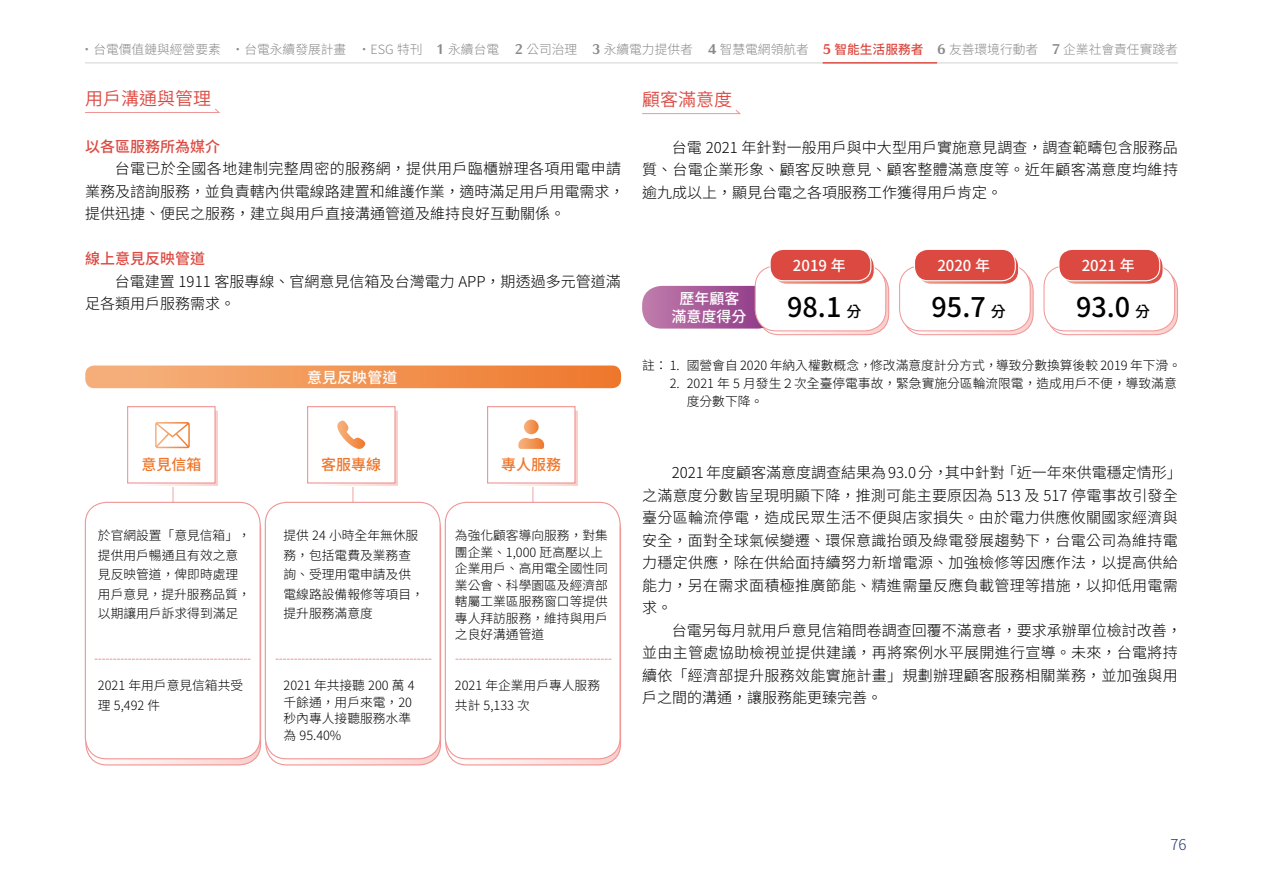
<style>
.page{position:relative;width:1263px;height:893px;background:#fff}
.page>*{position:absolute;margin:0;border:0;box-sizing:border-box;transform-origin:0 0}
.t1{font:500 27px "Source Han Sans TW";color:#000}
.t2{font:18px "Source Han Sans TW";color:#dc4941}
.t3{font:300 15px/22.5px "Source Han Sans TW";letter-spacing:.02em;color:#000}
.t4{font:300 15px/22.5px "Source Han Sans TW";color:#000}
.t5{font:500 15px/18px "Source Han Sans TW";color:#fff;text-align:center}
.t6{font:500 15px "Source Han Sans TW";color:#dc4941}
.t7{font:500 15px "Source Han Sans TW";color:#ee762b}
.t8{font:300 15px "Source Han Sans TW";color:#233767}
.t9{font:300 12.75px/19.5px "Source Han Sans TW";color:#000}
.t10{font:300 12.75px "Source Han Sans TW";color:#898989}
.t11{font:500 12.75px "Source Han Sans TW";color:#fff}
.s1{font-family:"AR Fang Xin Shu H7 B5 Std";font-weight:800;font-size:13.5px}
.s2{font-family:"AR Fang Xin Shu H7 B5 Std";font-weight:800;font-size:13.5px;color:#dc4941}
.s3{font-weight:500;color:#dc4941}
.s4{font-size:15px}
</style>
<div class="page">
<hr style="left:1052px;top:62px;width:126px;height:2px;background:#e0e1e1">
<hr style="left:937px;top:62px;width:115px;height:2px;background:#e0e1e1">
<hr style="left:822px;top:62px;width:115px;height:2px;background:#dc4941">
<hr style="left:361px;top:62px;width:75px;height:2px;background:#e0e1e1">
<hr style="left:235px;top:62px;width:126px;height:2px;background:#e0e1e1">
<hr style="left:85px;top:62px;width:150px;height:2px;background:#e0e1e1">
<hr style="left:436px;top:62px;width:78px;height:2px;background:#e0e1e1">
<hr style="left:514px;top:62px;width:78px;height:2px;background:#e0e1e1">
<hr style="left:592px;top:62px;width:116px;height:2px;background:#e0e1e1">
<hr style="left:708px;top:62px;width:114px;height:2px;background:#e0e1e1">
<hr style="left:172px;top:460px;width:2px;height:130px;background:#dc4941">
<hr style="left:352px;top:460px;width:1px;height:130px;background:#dc4941">
<hr style="left:532px;top:460px;width:1px;height:130px;background:#dc4941">
<div style="left:131px;top:410px;width:88px;height:76px;background:linear-gradient(to right,#fff,#f9cfcb)"></div>
<div style="left:131px;top:409px;width:88px;height:78px;border:1px solid #fff"></div>
<div style="left:311px;top:410px;width:87px;height:76px;background:linear-gradient(to right,#fff,#f9cfcb)"></div>
<div style="left:311px;top:409px;width:88px;height:78px;border:1px solid #fff"></div>
<svg style="left:512px;top:411px;width:65px;height:74px"></svg>
<div style="left:490px;top:409px;width:89px;height:78px;border:1px solid #fff"></div>
<svg style="left:85px;top:108px;width:135px;height:5px"></svg>
<div style="left:128px;top:407px;width:87px;height:76px;background:#fff"></div>
<div style="left:127px;top:406px;width:89px;height:78px;border:1px solid #f09595"></div>
<div style="left:308px;top:407px;width:87px;height:76px;background:#fff"></div>
<div style="left:307px;top:406px;width:89px;height:78px;border:1px solid #f09595"></div>
<div style="left:488px;top:407px;width:87px;height:76px;background:#fff"></div>
<div style="left:487px;top:406px;width:88px;height:78px;border:1px solid #f09595"></div>
<svg style="left:85px;top:365px;width:536px;height:23px;background:#f2985a"></svg>
<svg style="left:642px;top:257px;width:247px;height:78px"></svg>
<div style="left:773px;top:252px;width:102px;height:33px;border:1px solid #fff;border-radius:13px"></div>
<svg style="left:902px;top:254px;width:131px;height:81px"></svg>
<div style="left:917px;top:252px;width:102px;height:33px;border:1px solid #fff;border-radius:13px"></div>
<svg style="left:1047px;top:257px;width:130px;height:78px"></svg>
<div style="left:1062px;top:252px;width:102px;height:33px;border:1px solid #fff;border-radius:13px"></div>
<svg style="left:642px;top:110px;width:99px;height:4px"></svg>
<div style="left:770px;top:249px;width:101px;height:32px;background:#dc4941;border-radius:13px"></div>
<div style="left:769px;top:249px;width:102px;height:32px;border:1px solid #fff;border-radius:13px"></div>
<div style="left:914px;top:249px;width:101px;height:32px;background:#dc4941;border-radius:13px"></div>
<div style="left:914px;top:249px;width:102px;height:32px;border:1px solid #fff;border-radius:13px"></div>
<div style="left:1059px;top:249px;width:101px;height:32px;background:#dc4941;border-radius:13px"></div>
<div style="left:1058px;top:249px;width:102px;height:32px;border:1px solid #fff;border-radius:13px"></div>
<svg style="left:337px;top:421px;width:29px;height:28px"></svg>
<svg style="left:524px;top:420px;width:15px;height:14px"></svg>
<svg style="left:518px;top:438px;width:26px;height:11px"></svg>
<svg style="left:155px;top:422px;width:35px;height:26px"></svg>
<svg style="left:86px;top:508px;width:534px;height:257px"></svg>
<p class="t10" style="left:81px;top:42px;width:1099px">·台電價值鏈與經營要素 ·台電永續發展計畫 ·ESG 特刊 <span class="s1">1</span> 永續台電 <span class="s1">2</span> 公司治理 <span class="s1">3</span> 永續電力提供者 <span class="s1">4</span> 智慧電網領航者 <span class="s2">5</span> <span class="s3">智能生活服務者</span> <span class="s1">6</span> 友善環境行動者 <span class="s1">7</span> 企業社會責任實踐者</p>
<p class="t2" style="left:85px;top:88px;width:127px">用戶溝通與管理</p>
<p class="t6" style="left:85px;top:138px;width:136px">以各區服務所為媒介</p>
<p class="t4" style="left:85px;top:158px;width:541px;text-indent:30px">台電已於全國各地建制完整周密的服務網，提供用戶臨櫃辦理各項用電申請業務及諮詢服務，並負責轄內供電線路建置和維護作業，適時滿足用戶用電需求，提供迅捷、便民之服務，建立與用戶直接溝通管道及維持良好互動關係。</p>
<p class="t6" style="left:85px;top:250px;width:121px">線上意見反映管道</p>
<p class="t4" style="left:85px;top:270px;width:537px;text-indent:30px">台電建置 1911 客服專線、官網意見信箱及台灣電力 APP，期透過多元管道滿足各類用戶服務需求。</p>
<p class="t5" style="left:307px;top:368px;width:92px">意見反映管道</p>
<p class="t7" style="left:141px;top:456px;width:61px">意見信箱</p>
<p class="t7" style="left:321px;top:456px;width:61px">客服專線</p>
<p class="t7" style="left:501px;top:456px;width:61px">專人服務</p>
<p class="t9" style="left:98px;top:526px;width:154px">於官網設置「意見信箱」，提供用戶暢通且有效之意見反映管道，俾即時處理用戶意見，提升服務品質，以期讓用戶訴求得到滿足</p>
<p class="t9" style="left:284px;top:526px;width:142px">提供 24 小時全年無休服務，包括電費及業務查詢、受理用電申請及供電線路設備報修等項目，提升服務滿意度</p>
<p class="t9" style="left:455px;top:528px;width:154px;line-height:16.5px">為強化顧客導向服務，對集團企業、1,000 瓩高壓以上企業用戶、高用電全國性同業公會、科學園區及經濟部轄屬工業區服務窗口等提供專人拜訪服務，維持與用戶之良好溝通管道</p>
<p class="t9" style="left:98px;top:676px;width:147px">2021 年用戶意見信箱共受理 5,492 件</p>
<p class="t9" style="left:284px;top:677px;width:133px;line-height:16.5px">2021 年共接聽 200 萬 4千餘通，用戶來電，20秒內專人接聽服務水準為 95.40%</p>
<p class="t9" style="left:455px;top:676px;width:147px">2021 年企業用戶專人服務共計 5,133 次</p>
<p class="t2" style="left:642px;top:90px;width:91px">顧客滿意度</p>
<p class="t3" style="left:642px;top:136px;width:537px;text-align:justify;text-indent:30px">台電 2021 年針對一般用戶與中大型用戶實施意見調查，調查範疇包含服務品質、台電企業形象、顧客反映意見、顧客整體滿意度等。近年顧客滿意度均維持逾九成以上，顯見台電之各項服務工作獲得用戶肯定。</p>
<p class="t5" style="left:671px;top:290px;width:76px">歷年顧客滿意度得分</p>
<p class="t5" style="left:793px;top:257px;width:54px">2019 年</p>
<p class="t5" style="left:937px;top:257px;width:54px">2020 年</p>
<p class="t5" style="left:1082px;top:257px;width:54px">2021 年</p>
<p class="t11" style="left:801px;top:262px;width:47px">2019 年</p>
<p class="t11" style="left:945px;top:262px;width:47px">2020 年</p>
<p class="t11" style="left:1090px;top:262px;width:47px">2021 年</p>
<h1 class="t1" style="left:787px;top:292px;width:76px">98.1 <span class="s4">分</span></h1>
<h1 class="t1" style="left:931px;top:292px;width:76px">95.7 <span class="s4">分</span></h1>
<h1 class="t1" style="left:1076px;top:292px;width:76px">93.0 <span class="s4">分</span></h1>
<p class="t9" style="left:642px;top:356px;width:540px">註： 1. 國營會自 2020 年納入權數概念，修改滿意度計分方式，導致分數換算後較 2019 年下滑。</p>
<p class="t9" style="left:687px;top:375px;width:491px;line-height:18px;text-indent:-17px">2. 2021 年 5 月發生２次全臺停電事故，緊急實施分區輪流限電，造成用戶不便，導致滿意度分數下降。</p>
<p class="t3" style="left:642px;top:462px;width:541px;text-indent:30px">2021 年度顧客滿意度調查結果為 93.0 分，其中針對「近一年來供電穩定情形」之滿意度分數皆呈現明顯下降，推測可能主要原因為 513 及 517 停電事故引發全臺分區輪流停電，造成民眾生活不便與店家損失。由於電力供應攸關國家經濟與安全，面對全球氣候變遷、環保意識抬頭及綠電發展趨勢下，台電公司為維持電力穩定供應，除在供給面持續努力新增電源、加強檢修等因應作法，以提高供給能力，另在需求面積極推廣節能、精進需量反應負載管理等措施，以抑低用電需求。</p>
<p class="t3" style="left:642px;top:619px;width:541px;text-indent:30px">台電另每月就用戶意見信箱問卷調查回覆不滿意者，要求承辦單位檢討改善，並由主管處協助檢視並提供建議，再將案例水平展開進行宣導。未來，台電將持續依「經濟部提升服務效能實施計畫」規劃辦理顧客服務相關業務，並加強與用戶之間的溝通，讓服務能更臻完善。</p>
<p class="t8" style="left:1170px;top:836px;width:18px">76</p>
</div>
